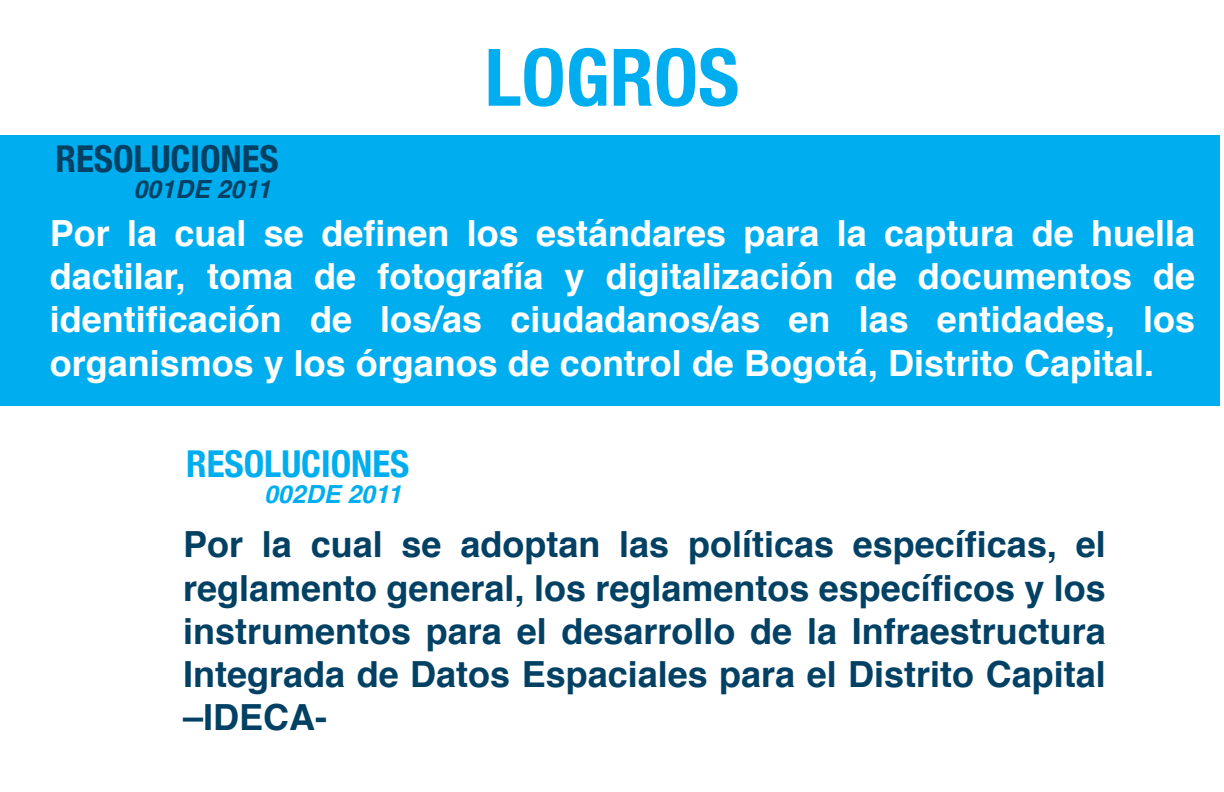
<style>
.page{position:relative;width:1224px;height:792px;background:#fff}
.page>*{position:absolute;margin:0;border:0;box-sizing:border-box;transform-origin:0 0}
.t1{font:700 condensed 79.4px "Helvetica Neue";color:#00aeef}
.t2{font:700 condensed 37px "Helvetica Neue";color:#024164}
.t3{font:700 condensed 37px "Helvetica Neue";color:#00aeef}
.t4{font:700 36px/43.2px "Helvetica";color:#fff;text-align:justify}
.t5{font:700 36px/43.2px "Helvetica";color:#024164;text-align:justify}
.t6{font:italic 700 25px "Helvetica";color:#024164}
.t7{font:italic 700 25px "Helvetica";color:#00aeef}
</style>
<div class="page">
<div style="left:0;top:135px;width:1220px;height:271px;background:#00aeef"></div>
<p class="t2" style="left:55px;top:128px;width:225px">RESOLUCIONES</p>
<p class="t6" style="left:133px;top:169px;width:139px">001DE 2011</p>
<h1 class="t1" style="left:485px;top:12px;width:256px">LOGROS</h1>
<p class="t4" style="left:50px;top:212px;width:1147px">Por la cual se definen los estándares para la captura de huella dactilar, toma de fotografía y digitalización de documentos de identificación de los/as ciudadanos/as en las entidades, los organismos y los órganos de control de Bogotá, Distrito Capital.</p>
<p class="t3" style="left:186px;top:433px;width:225px">RESOLUCIONES</p>
<p class="t7" style="left:264px;top:473px;width:139px">002DE 2011</p>
<p class="t5" style="left:183px;top:523px;width:924px">Por la cual se adoptan las políticas específicas, el reglamento general, los reglamentos específicos y los instrumentos para el desarrollo de la Infraestructura Integrada de Datos Espaciales para el Distrito Capital –IDECA-</p>
</div>
